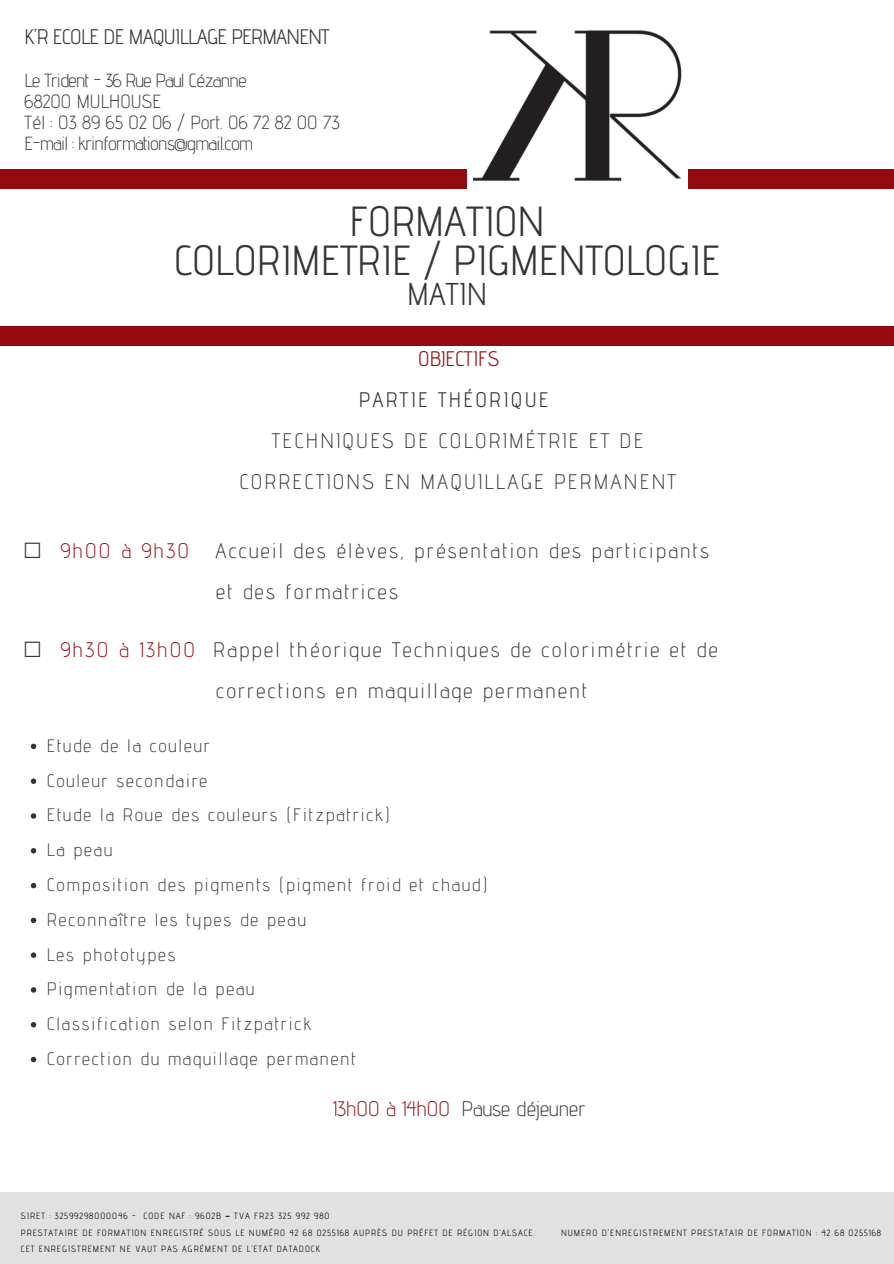
<style>
.page{position:relative;width:894px;height:1264px;background:#fff}
.page>*{position:absolute;margin:0;border:0;box-sizing:border-box;transform-origin:0 0}
.t1{font:42px/38.2px "Advent Pro";color:#373333;text-align:center}
.t2{font:31.5px "Advent Pro";color:#373333}
.t3{font:300 21px/41px "Advent Pro";letter-spacing:.105em;color:#373333}
.t4{font:21px "Advent Pro";letter-spacing:-.035em;color:#373333}
.t5{font:300 21px "Advent Pro";color:#373333}
.t6{font:21px "Advent Pro";letter-spacing:.105em;color:#373333}
.t7{font:21px "Advent Pro";color:#940b0f}
.t8{font:300 19.05px/21.3px "Advent Pro";letter-spacing:-.035em;color:#373333}
.t9{font:300 18px/34.8px "Advent Pro";letter-spacing:.105em;color:#373333}
.t10{font:9px/17px "Advent Pro";letter-spacing:.105em;color:#000}
.s1{font-family:"DejaVu Sans";font-weight:400}
.s2{color:#940b0f}
.s3{font-family:"Noto Sans Gurmukhi";font-weight:700}
</style>
<div class="page">
<svg style="left:31px;top:743px;width:5px;height:6px"></svg>
<svg style="left:31px;top:778px;width:5px;height:6px"></svg>
<svg style="left:31px;top:813px;width:5px;height:5px"></svg>
<svg style="left:31px;top:848px;width:5px;height:5px"></svg>
<svg style="left:31px;top:882px;width:5px;height:6px"></svg>
<svg style="left:31px;top:917px;width:5px;height:6px"></svg>
<svg style="left:31px;top:952px;width:5px;height:5px"></svg>
<svg style="left:31px;top:987px;width:5px;height:5px"></svg>
<svg style="left:31px;top:1022px;width:5px;height:5px"></svg>
<svg style="left:31px;top:1056px;width:5px;height:6px"></svg>
<div style="left:0;top:170px;width:893px;height:19px;background:#940b0f"></div>
<img style="left:467px;top:30px;width:220px;height:159px">
<div style="left:0;top:1192px;width:893px;height:71px;background:#e1e1e1"></div>
<div style="left:0;top:326px;width:893px;height:20px;background:#940b0f"></div>
<h3 class="t4" style="left:25px;top:24px;width:306px">K'R ECOLE DE MAQUILLAGE PERMANENT</h3>
<h3 class="t8" style="left:25px;top:69px;width:317px">Le Trident - 36 Rue Paul Cézanne<br>68200 MULHOUSE<br>Tél : 03 89 65 02 06 / Port. 06 72 82 00 73<br>E-mail : krinformations@gmail.com</h3>
<h1 class="t1" style="left:174px;top:202px;width:548px">FORMATION<br>COLORIMETRIE / PIGMENTOLOGIE</h1>
<h2 class="t2" style="left:407px;top:275px;width:81px">MATIN</h2>
<h3 class="t7" style="left:418px;top:345px;width:83px">OBJECTIFS</h3>
<h3 class="t6" style="left:359px;top:386px;width:191px">PARTIE THÉORIQUE</h3>
<h3 class="t3" style="left:239px;top:419px;width:438px;text-align:center">TECHNIQUES DE COLORIMÉTRIE ET DE<br>CORRECTIONS EN MAQUILLAGE PERMANENT</h3>
<h3 class="t3" style="left:216px;top:530px;width:494px;text-indent:-193px"><span class="s1">☐</span> <span class="s2">9h00 à 9h30</span> Accueil des élèves, présentation des participants et des formatrices</h3>
<h3 class="t3" style="left:216px;top:629px;width:503px;text-indent:-193px"><span class="s1">☐</span> <span class="s2">9h30 à 13h00</span> Rappel théorique Techniques de colorimétrie et de corrections en maquillage permanent</h3>
<p class="t9" style="left:47px;top:728px;width:442px">Etude de la couleur<br>Couleur secondaire<br>Etude la Roue des couleurs (Fitzpatrick)<br>La peau<br>Composition des pigments (pigment froid et chaud)<br>Reconnaître les types de peau<br>Les phototypes<br>Pigmentation de la peau<br>Classification selon Fitzpatrick<br>Correction du maquillage permanent</p>
<h3 class="t5" style="left:332px;top:1095px;width:254px"><span class="s2">13h00 à 14h00</span> Pause déjeuner</h3>
<p class="t10" style="left:21px;top:1206px;width:515px">SIRET : 32599298000046 - CODE NAF : 9602B <span class="s3">–</span> TVA FR23 325 992 980<br>PRESTATAIRE DE FORMATION ENREGISTRÉ SOUS LE NUMÉRO 42 68 0255168 AUPRÈS DU PRÉFET DE RÉGION D’ALSACE.<br>CET ENREGISTREMENT NE VAUT PAS AGRÉMENT DE L’ETAT DATADOCK</p>
<p class="t10" style="left:561px;top:1224px;width:321px">NUMERO D'ENREGISTREMENT PRESTATAIR DE FORMATION : 42 68 0255168</p>
</div>
